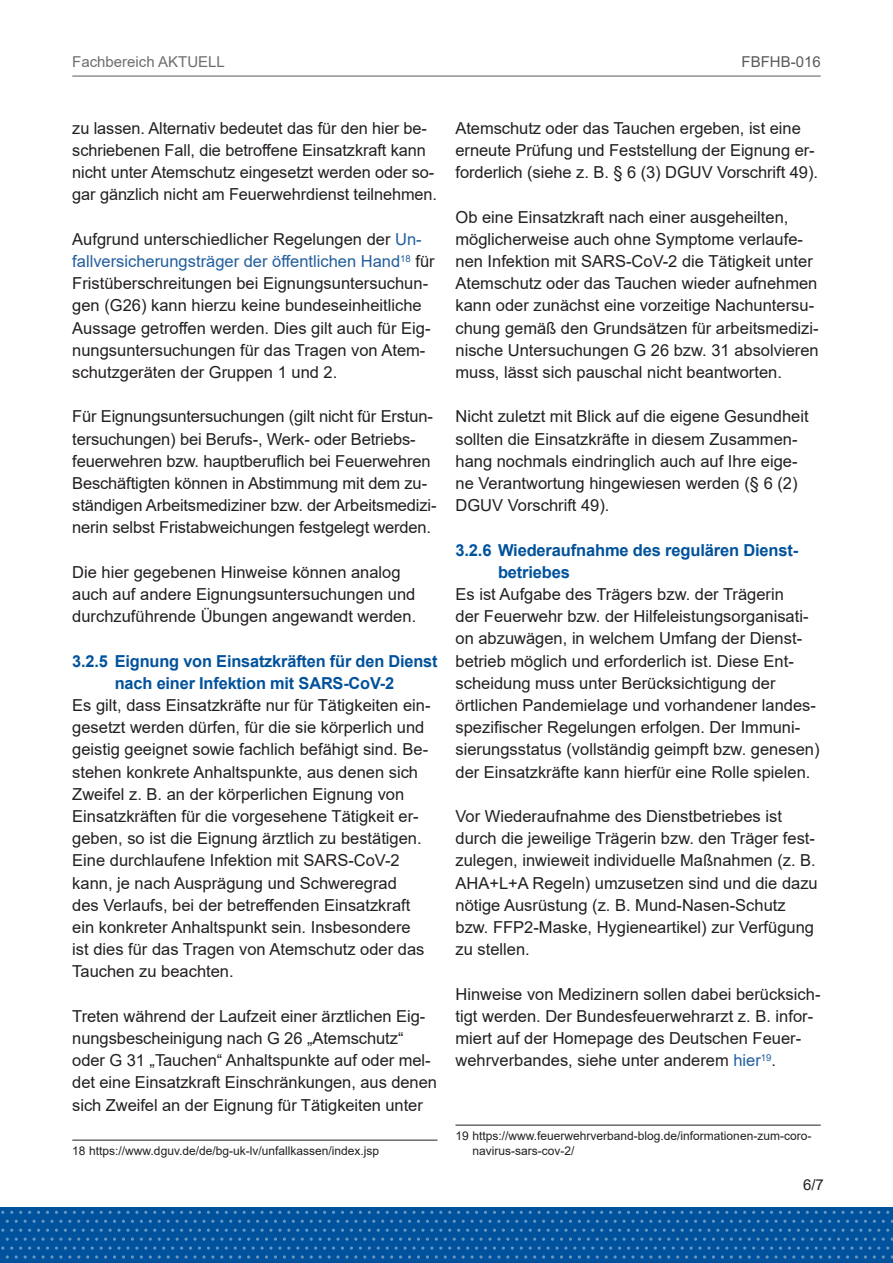
<style>
.page{position:relative;width:893px;height:1263px;background:#fff}
.page>*{position:absolute;margin:0;border:0;box-sizing:border-box;transform-origin:0 0}
._02_Fließtext_Fließtext{font:16.5px/22.2px "Arial";color:#231f20}
.t1{font:700 16.5px/22.2px "Arial";letter-spacing:-.01em;color:#00529c;text-align:center}
.t2{font:15px "Arial";color:#6d6e71}
.t3{font:15px "Arial";color:#58595b}
.t4{font:15px "Arial";color:#231f20}
._02_Fließtext_Fließtext-2{font:12px/15px "Arial";color:#231f20}
.s1{color:#215e9e}
</style>
<div class="page">
<div style="left:0;top:1207px;width:893px;height:56px;background:#00529c"></div>
<svg style="left:243px;top:1211px;width:38px;height:3px"></svg>
<svg style="left:386px;top:1211px;width:47px;height:3px"></svg>
<svg style="left:538px;top:1211px;width:38px;height:3px"></svg>
<svg style="left:681px;top:1211px;width:38px;height:3px"></svg>
<svg style="left:824px;top:1211px;width:38px;height:3px"></svg>
<svg style="left:725px;top:1220px;width:168px;height:38px"></svg>
<svg style="left:100px;top:1211px;width:38px;height:3px"></svg>
<svg style="left:1px;top:1220px;width:723px;height:38px"></svg>
<hr style="left:72px;top:1140px;width:365px;height:1px;background:#231f20">
<hr style="left:455px;top:1125px;width:366px;height:1px;background:#231f20">
<hr style="left:72px;top:76px;width:749px;height:1px;background:#58595b">
<p class="t2" style="left:72px;top:52px;width:154px">Fachbereich AKTUELL</p>
<p class="t3" style="left:741px;top:52px;width:81px">FBFHB-016</p>
<p class="_02_Fließtext_Fließtext" style="left:72px;top:117px;width:366px">zu lassen. Alternativ bedeutet das für den hier be&shy;schriebenen Fall, die betroffene Einsatzkraft kann nicht unter Atemschutz eingesetzt werden oder so&shy;gar gänzlich nicht am Feuerwehrdienst teilnehmen.</p>
<p class="_02_Fließtext_Fließtext" style="left:72px;top:228px;width:364px">Aufgrund unterschiedlicher Regelungen der <span class="s1">Un&shy;fallversicherungsträger der öffentlichen Hand</span><sup>18</sup> für Fristüberschreitungen bei Eignungsuntersuchun&shy;gen (G26) kann hierzu keine bundeseinheitliche Aussage getroffen werden. Dies gilt auch für Eig&shy;nungsuntersuchungen für das Tragen von Atem&shy;schutzgeräten der Gruppen 1 und 2.</p>
<p class="_02_Fließtext_Fließtext" style="left:72px;top:405px;width:366px">Für Eignungsuntersuchungen (gilt nicht für Erstun&shy;tersuchungen) bei Berufs-, Werk- oder Betriebs&shy;feuerwehren bzw. hauptberuflich bei Feuerwehren Beschäftigten können in Abstimmung mit dem zu&shy;ständigen Arbeitsmediziner bzw. der Arbeitsmedizi&shy;nerin selbst Fristabweichungen festgelegt werden.</p>
<p class="_02_Fließtext_Fließtext" style="left:72px;top:561px;width:345px">Die hier gegebenen Hinweise können analog auch auf andere Eignungsuntersuchungen und durchzuführende Übungen angewandt werden.</p>
<p class="t1" style="left:72px;top:650px;width:367px">3.2.5 Eignung von Einsatzkräften für den Dienst nach einer Infektion mit SARS-CoV-2</p>
<p class="_02_Fließtext_Fließtext" style="left:72px;top:694px;width:360px">Es gilt, dass Einsatzkräfte nur für Tätigkeiten ein&shy;gesetzt werden dürfen, für die sie körperlich und geistig geeignet sowie fachlich befähigt sind. Be&shy;stehen konkrete Anhaltspunkte, aus denen sich Zweifel z. B. an der körperlichen Eignung von Einsatzkräften für die vorgesehene Tätigkeit er&shy;geben, so ist die Eignung ärztlich zu bestätigen.<br>Eine durchlaufene Infektion mit SARS-CoV-2 kann, je nach Ausprägung und Schweregrad<br>des Verlaufs, bei der betreffenden Einsatzkraft ein konkreter Anhaltspunkt sein. Insbesondere ist dies für das Tragen von Atemschutz oder das Tauchen zu beachten.</p>
<p class="_02_Fließtext_Fließtext" style="left:72px;top:1005px;width:366px">Treten während der Laufzeit einer ärztlichen Eig&shy;nungsbescheinigung nach G 26 „Atemschutz“ oder G 31 „Tauchen“ Anhaltspunkte auf oder mel&shy;det eine Einsatzkraft Einschränkungen, aus denen sich Zweifel an der Eignung für Tätigkeiten unter</p>
<p class="_02_Fließtext_Fließtext-2" style="left:72px;top:1143px;width:308px">18 https://www.dguv.de/de/bg-uk-lv/unfallkassen/index.jsp</p>
<p class="_02_Fließtext_Fließtext" style="left:455px;top:117px;width:364px">Atemschutz oder das Tauchen ergeben, ist eine erneute Prüfung und Feststellung der Eignung er&shy;forderlich (siehe z. B. § 6 (3) DGUV Vorschrift 49).</p>
<p class="_02_Fließtext_Fließtext" style="left:455px;top:206px;width:365px">Ob eine Einsatzkraft nach einer ausgeheilten, möglicherweise auch ohne Symptome verlaufe&shy;nen Infektion mit SARS-CoV-2 die Tätigkeit unter Atemschutz oder das Tauchen wieder aufnehmen kann oder zunächst eine vorzeitige Nachuntersu&shy;chung gemäß den Grundsätzen für arbeitsmedizi&shy;nische Untersuchungen G 26 bzw. 31 absolvieren muss, lässt sich pauschal nicht beantworten.</p>
<p class="_02_Fließtext_Fließtext" style="left:455px;top:405px;width:355px">Nicht zuletzt mit Blick auf die eigene Gesundheit sollten die Einsatzkräfte in diesem Zusammen&shy;hang nochmals eindringlich auch auf Ihre eige&shy;ne Verantwortung hingewiesen werden (§ 6 (2)<br>DGUV Vorschrift 49).</p>
<p class="t1" style="left:498px;top:539px;width:301px;text-align:left;text-indent:-43px">3.2.6 Wiederaufnahme des regulären Dienst&shy;betriebes</p>
<p class="_02_Fließtext_Fließtext" style="left:455px;top:583px;width:366px">Es ist Aufgabe des Trägers bzw. der Trägerin<br>der Feuerwehr bzw. der Hilfeleistungsorganisati&shy;on abzuwägen, in welchem Umfang der Dienst&shy;betrieb möglich und erforderlich ist. Diese Ent&shy;scheidung muss unter Berücksichtigung der örtlichen Pandemielage und vorhandener landes&shy;spezifischer Regelungen erfolgen. Der Immuni&shy;sierungsstatus (vollständig geimpft bzw. genesen) der Einsatzkräfte kann hierfür eine Rolle spielen.</p>
<p class="_02_Fließtext_Fließtext" style="left:455px;top:805px;width:364px">Vor Wiederaufnahme des Dienstbetriebes ist durch die jeweilige Trägerin bzw. den Träger fest&shy;zulegen, inwieweit individuelle Maßnahmen (z. B.<br>AHA+L+A Regeln) umzusetzen sind und die dazu nötige Ausrüstung (z. B. Mund-Nasen-Schutz bzw. FFP2-Maske, Hygieneartikel) zur Verfügung zu stellen.</p>
<p class="_02_Fließtext_Fließtext" style="left:455px;top:983px;width:367px">Hinweise von Medizinern sollen dabei berücksich&shy;tigt werden. Der Bundesfeuerwehrarzt z. B. infor&shy;miert auf der Homepage des Deutschen Feuer&shy;wehrverbandes, siehe unter anderem <span class="s1">hier</span><sup>19</sup>.</p>
<p class="_02_Fließtext_Fließtext-2" style="left:472px;top:1128px;width:340px;text-indent:-17px">19 https://www.feuerwehrverband-blog.de/informationen-zum-coro&shy;navirus-sars-cov-2/</p>
<p class="t4" style="left:803px;top:1175px;width:22px">6/7</p>
</div>
